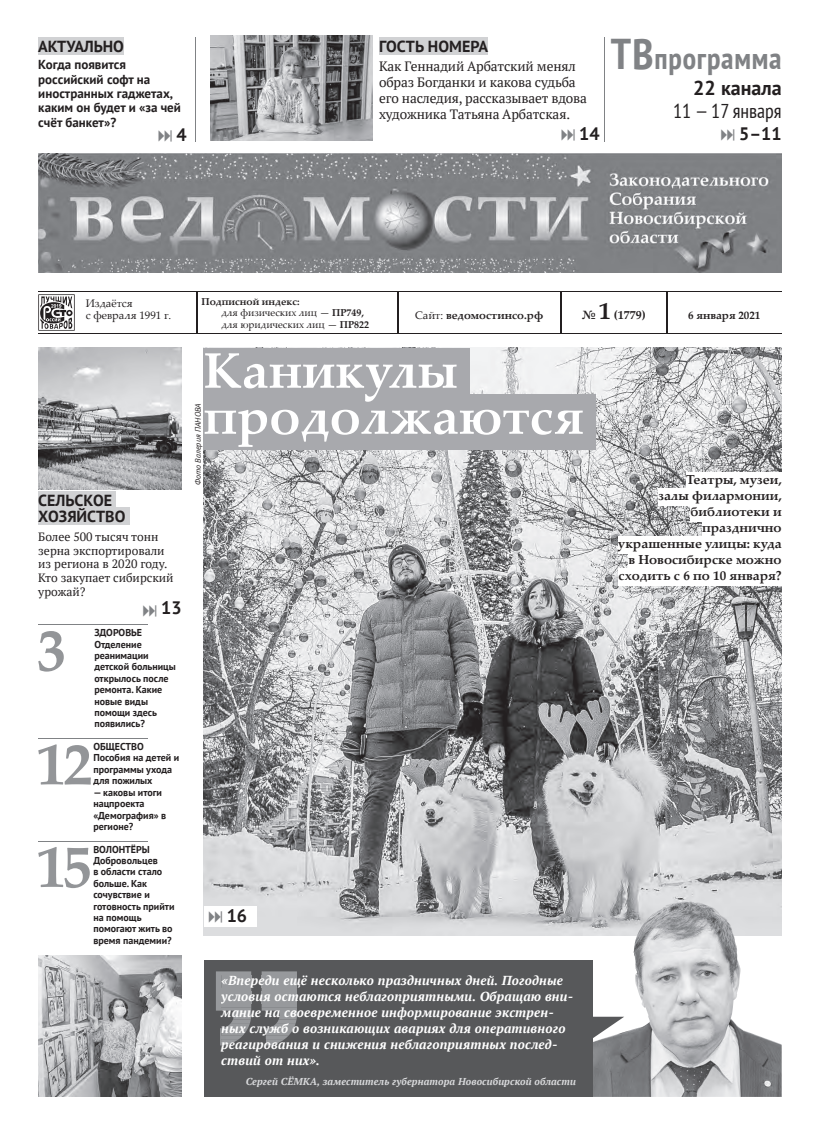
<style>
.page{position:relative;width:820px;height:1134px;background:#fff}
.page>*{position:absolute;margin:0;border:0;box-sizing:border-box;transform-origin:0 0}
.t1{font:700 58.8px "Palatino Linotype";color:#939598}
.t2{font:700 50px/46px "Palatino Linotype";color:#fff}
.t3{font:700 condensed 30px "PT Sans";letter-spacing:.025em;color:#808285}
.t4{font:condensed 20px/22.8px "PT Sans";color:#231f20;text-align:right}
.t5{font:700 18px "PT Sans";color:#231f20}
.t6{font:700 16px/16px "PT Sans";color:#231f20}
.t7{font:13.5px/16px "PT Serif";letter-spacing:-.01em;color:#231f20}
.t8{font:italic 700 13px/16px "PT Serif";letter-spacing:.015em;color:#fff}
.t9{font:700 13px/16px "Palatino Linotype";color:#231f20;text-align:right}
.t10{font:700 13px/14.4px "PT Sans";color:#231f20}
.t11{font:12px/13.6px "PT Serif";color:#231f20}
.t12{font:700 12px "Palatino Linotype";color:#231f20}
.t13{font:700 11px "Palatino Linotype";color:#231f20}
.t14{font:11px/12.7px "Palatino Linotype";color:#231f20}
.t15{font:700 10px/11.4px "PT Sans";color:#231f20}
.t16{font:10px/11.6px "Palatino Linotype";color:#231f20}
.t17{font:italic 700 10px "PT Serif";letter-spacing:.01em;color:#d9dadc}
.t18{font:italic 8px "PT Sans";letter-spacing:.01em;color:#231f20}
.s1{font-size:43px}
.s2{font-weight:700;font-stretch:normal}
.s3{font-weight:700}
.s4{font-weight:400}
.s5{font-size:24px}
</style>
<div class="page">
<img style="left:203px;top:348px;width:578px;height:588px">
<img style="left:38px;top:348px;width:143px;height:141px">
<img style="left:38px;top:955px;width:143px;height:142px">
<img style="left:210px;top:36px;width:162px;height:105px">
<svg style="left:38px;top:294px;width:37px;height:37px"></svg>
<div style="left:38px;top:38px;width:86px;height:17px;background:#d1d2d4"></div>
<hr style="left:195px;top:37px;width:1px;height:105px;background:#808285">
<hr style="left:603px;top:37px;width:1px;height:105px;background:#808285">
<div style="left:379px;top:38px;width:108px;height:17px;background:#d1d2d4"></div>
<hr style="left:197px;top:292px;width:1px;height:41px;background:#231f20">
<hr style="left:397px;top:292px;width:1px;height:41px;background:#231f20">
<hr style="left:560px;top:292px;width:1px;height:41px;background:#231f20">
<hr style="left:666px;top:292px;width:1px;height:41px;background:#231f20">
<hr style="left:38px;top:291px;width:44px;height:1px;background:#231f20">
<hr style="left:82px;top:291px;width:115px;height:1px;background:#231f20">
<hr style="left:197px;top:291px;width:200px;height:1px;background:#231f20">
<hr style="left:397px;top:291px;width:163px;height:1px;background:#231f20">
<hr style="left:560px;top:291px;width:106px;height:1px;background:#231f20">
<hr style="left:666px;top:291px;width:115px;height:1px;background:#231f20">
<hr style="left:38px;top:333px;width:44px;height:1px;background:#231f20">
<hr style="left:82px;top:333px;width:115px;height:1px;background:#231f20">
<hr style="left:197px;top:333px;width:200px;height:1px;background:#231f20">
<hr style="left:397px;top:333px;width:163px;height:1px;background:#231f20">
<hr style="left:560px;top:333px;width:106px;height:1px;background:#231f20">
<hr style="left:666px;top:333px;width:115px;height:1px;background:#231f20">
<div style="left:203px;top:348px;width:267px;height:55px;background:#a8a9ad"></div>
<div style="left:203px;top:394px;width:393px;height:55px;background:#a8a9ad"></div>
<div style="left:685px;top:473px;width:96px;height:17px;background:#fff"></div>
<div style="left:658px;top:489px;width:123px;height:17px;background:#fff"></div>
<div style="left:690px;top:505px;width:91px;height:17px;background:#fff"></div>
<div style="left:701px;top:521px;width:80px;height:17px;background:#fff"></div>
<div style="left:617px;top:537px;width:164px;height:17px;background:#fff"></div>
<div style="left:628px;top:553px;width:153px;height:17px;background:#fff"></div>
<div style="left:618px;top:569px;width:163px;height:17px;background:#fff"></div>
<div style="left:203px;top:906px;width:53px;height:21px;background:#fff"></div>
<div style="left:38px;top:491px;width:78px;height:17px;background:#d1d2d4"></div>
<div style="left:38px;top:507px;width:91px;height:17px;background:#d1d2d4"></div>
<hr style="left:38px;top:624px;width:109px;height:1px;background:#808285">
<hr style="left:38px;top:738px;width:109px;height:1px;background:#808285">
<hr style="left:38px;top:841px;width:109px;height:1px;background:#808285">
<img style="left:38px;top:153px;width:743px;height:119px">
<img style="left:592px;top:902px;width:189px;height:195px">
<div style="left:204px;top:961px;width:388px;height:136px;background:#57585a"></div>
<svg style="left:216px;top:971px;width:35px;height:74px"></svg>
<svg style="left:261px;top:971px;width:36px;height:74px"></svg>
<svg style="left:592px;top:1017px;width:32px;height:24px"></svg>
<p class="t6" style="left:38px;top:38px;width:87px">АКТУАЛЬНО</p>
<p class="t10" style="left:38px;top:57px;width:144px">Когда появится российский софт на иностранных гаджетах, каким он будет и «за чей счёт банкет»?</p>
<p class="t6" style="left:379px;top:38px;width:111px">ГОСТЬ НОМЕРА</p>
<p class="t7" style="left:379px;top:58px;width:209px">Как Геннадий Арбатский менял образ Богданки и какова судьба его наследия, рассказывает вдова художника Татьяна Арбатская.</p>
<p class="t5" style="left:176px;top:123px;width:12px">4</p>
<p class="t5" style="left:579px;top:122px;width:22px">14</p>
<p class="t3" style="left:610px;top:38px;width:172px"><span class="s1">ТВ</span>программа</p>
<p class="t4" style="left:672px;top:77px;width:110px"><span class="s2">22 канала<br></span>11 — 17 января</p>
<p class="t5" style="left:738px;top:122px;width:44px">5–11</p>
<p class="t14" style="left:86px;top:296px;width:87px">Издаётся<br>с февраля 1991 г.</p>
<p class="t16" style="left:221px;top:295px;width:149px;text-indent:-20px"><span class="s3">Подписной индекс:<br></span>для физических лиц — <span class="s3">ПР749, </span>для юридических лиц — <span class="s3">ПР822</span></p>
<p class="t13" style="left:415px;top:308px;width:130px"><span class="s4">Сайт:</span> ведомостинсо.рф</p>
<p class="t12" style="left:581px;top:307px;width:65px">№ <span class="s5">1</span> (1779)</p>
<p class="t13" style="left:688px;top:308px;width:74px">6 января 202 1</p>
<p class="t2" style="left:203px;top:346px;width:381px">Каникулы продолжаются</p>
<p class="t9" style="left:617px;top:471px;width:165px">Театры, музеи,<br>залы филармонии, библиотеки и празднично украшенные улицы: куда в Новосибирске можно сходить с 6 по 10 января?</p>
<p class="t18" style="left:193px;top:485px;width:84px;rotate:-90deg">Фото Валерия ПАНОВА</p>
<p class="t6" style="left:38px;top:492px;width:89px">СЕЛЬСКОЕ<br>ХОЗЯЙСТВО</p>
<p class="t11" style="left:38px;top:530px;width:137px">Более 500 тысяч тонн зерна экспортировали из региона в 2020 году.<br>Кто закупает сибирский урожай?</p>
<p class="t5" style="left:161px;top:596px;width:22px">13</p>
<p class="t1" style="left:37px;top:609px;width:31px">3</p>
<p class="t15" style="left:94px;top:627px;width:83px">ЗДОРОВЬЕ<br>Отделение реанимации детской больницы открылось после ремонта. Какие новые виды помощи здесь появились?</p>
<p class="t1" style="left:36px;top:722px;width:58px">12</p>
<p class="t15" style="left:93px;top:741px;width:87px">ОБЩЕСТВО<br>Пособия на детей и программы ухода для пожилых</p>
<p class="t15" style="left:93px;top:786px;width:74px">— каковы итоги нацпроекта «Демография» в регионе?</p>
<p class="t1" style="left:36px;top:825px;width:58px">15</p>
<p class="t15" style="left:93px;top:843px;width:83px">ВОЛОНТЁРЫ<br>Добровольцев<br>в области стало больше. Как сочувствие и готовность прийти на помощь помогают жить во время пандемии?</p>
<p class="t5" style="left:226px;top:904px;width:22px">16</p>
<p class="t8" style="left:221px;top:972px;width:353px">«Впереди ещё несколько праздничных дней. Погодные условия остаются неблагоприятными. Обращаю вни&shy;мание на своевременное информирование экстрен&shy;ных служб о возникающих авариях для оперативного реагирования и снижения неблагоприятных послед-</p>
<p class="t8" style="left:221px;top:1052px;width:100px">ствий от них».</p>
<p class="t17" style="left:245px;top:1075px;width:331px">Сергей СЁМКА, заместитель губернатора Новосибирской области</p>
</div>
